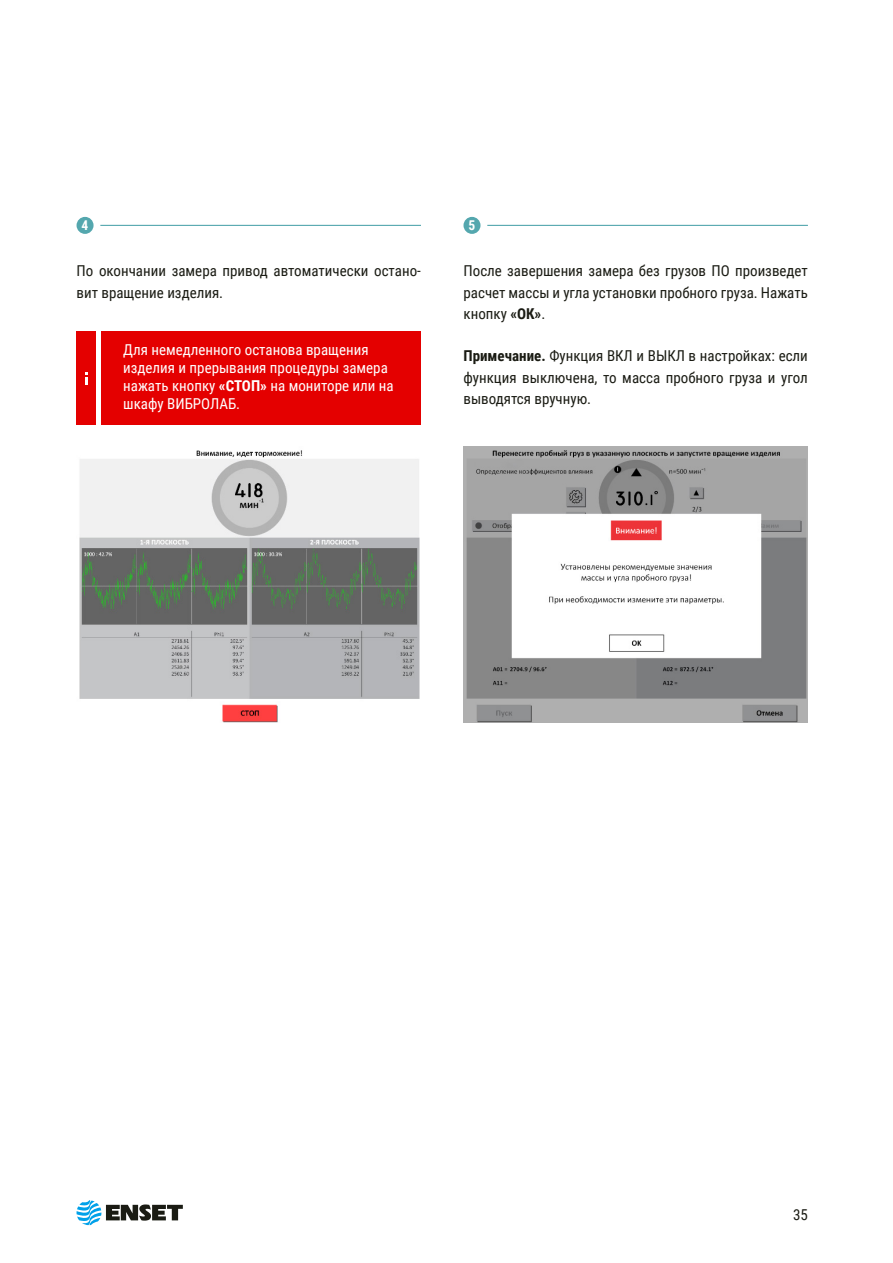
<style>
.page{position:relative;width:893px;height:1263px;background:#fff}
.page>*{position:absolute;margin:0;border:0;box-sizing:border-box;transform-origin:0 0}
.t1{font:15px/21.3px "Roboto Condensed";color:#1a1b13;text-align:justify}
.t2{font:15px/18px "Roboto Condensed";color:#fff}
.t3{font:700 13.5px "Roboto Condensed";color:#fff}
.s1{font-weight:700}
</style>
<div class="page">
<svg style="left:77px;top:1200px;width:106px;height:25px"></svg>
<hr style="left:100px;top:225px;width:321px;height:1px;background:#54a7ae">
<div style="left:77px;top:217px;width:17px;height:17px;background:#54a7ae;border-radius:50%"></div>
<div style="left:102px;top:331px;width:319px;height:94px;background:#e40000"></div>
<div style="left:77px;top:331px;width:19px;height:94px;background:#e40000"></div>
<svg style="left:85px;top:372px;width:2px;height:12px"></svg>
<img style="left:79px;top:450px;width:341px;height:273px">
<img style="left:463px;top:446px;width:345px;height:277px">
<hr style="left:487px;top:225px;width:321px;height:1px;background:#54a7ae">
<div style="left:463px;top:217px;width:17px;height:17px;background:#54a7ae;border-radius:50%"></div>
<p class="t3" style="left:82px;top:216px;width:8px">4</p>
<p class="t1" style="left:77px;top:260px;width:346px">По окончании замера привод автоматически остано&shy;вит вращение изделия.</p>
<p class="t2" style="left:123px;top:340px;width:272px">Для немедленного останова вращения изделия и прерывания процедуры замера нажать кнопку <span class="s1">«СТОП»</span> на мониторе или на шкафу ВИБРОЛАБ.</p>
<p class="t3" style="left:469px;top:216px;width:8px">5</p>
<p class="t1" style="left:463px;top:260px;width:346px">После завершения замера без грузов ПО произведет расчет массы и угла установки пробного груза. Нажать кнопку <span class="s1">«ОК»</span>.</p>
<p class="t1" style="left:463px;top:345px;width:346px"><span class="s1">Примечание.</span> Функция ВКЛ и ВЫКЛ в настройках: если функция выключена, то масса пробного груза и угол выводятся вручную.</p>
<p class="t1" style="left:793px;top:1203px;width:16px">35</p>
</div>
